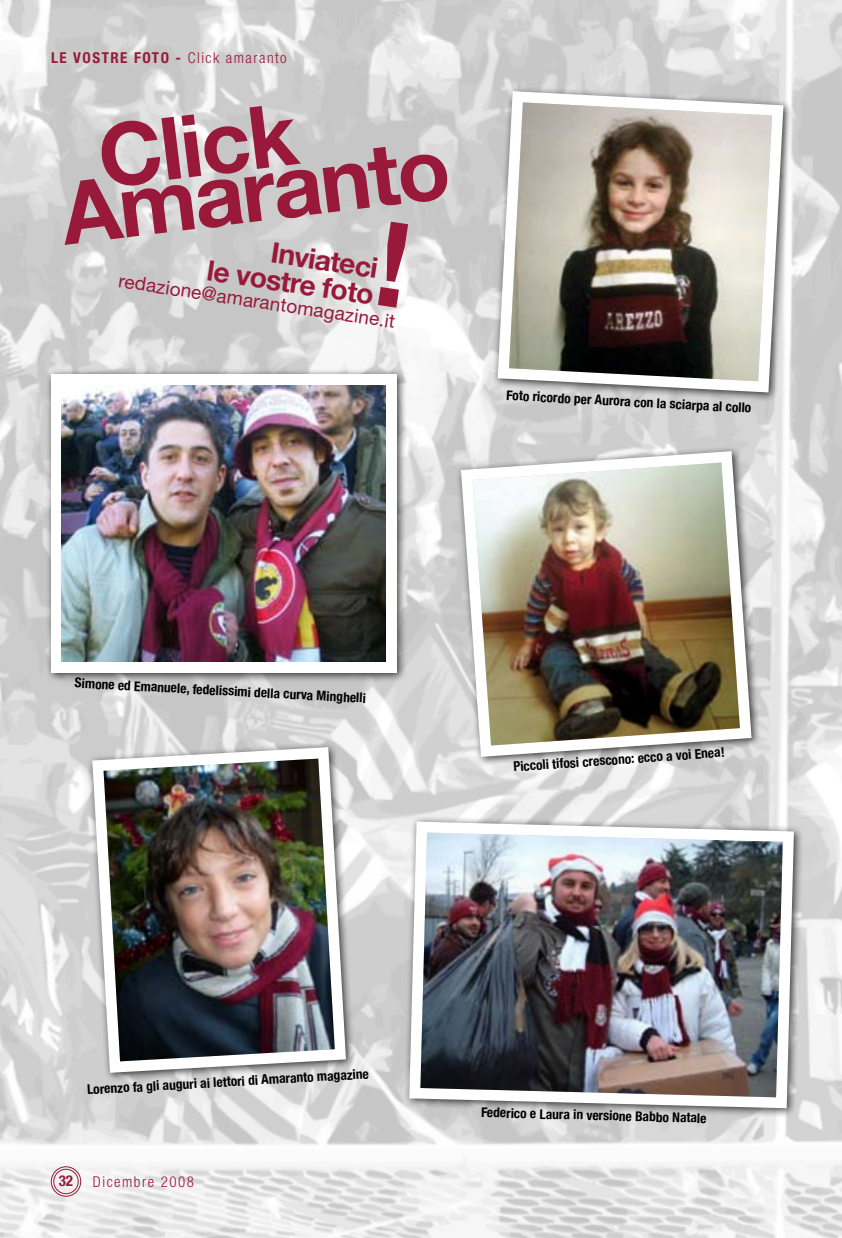
<style>
.page{position:relative;width:842px;height:1238px;background:#fff}
.page>*{position:absolute;margin:0;border:0;box-sizing:border-box;transform-origin:0 0}
.t1{font:700 86.55px "Helvetica Neue LT Std";color:#98193a}
.t2{font:700 28.35px "Helvetica Neue LT Std";color:#98193a}
.t3{font:18.9px "Helvetica Neue LT Std";color:#98193a}
.t4{font:700 condensed 15px "Helvetica Neue LT Std";letter-spacing:.1em;color:#98193a}
.t5{font:300 condensed 15px "Helvetica Neue LT Std";letter-spacing:.1em;color:#98193a}
.t6{font:700 condensed 13.5px "Helvetica Neue LT Std";color:#000}
.s1{font-weight:300}
</style>
<div class="page">
<img style="left:0;top:0;width:842px;height:1237px">
<div style="left:86px;top:741px;width:270px;height:341px;background:#000;opacity:.75"></div>
<svg style="left:92px;top:747px;width:254px;height:325px"></svg>
<img style="left:104px;top:758px;width:231px;height:303px">
<div style="left:403px;top:815px;width:401px;height:303px;background:#000;opacity:.75"></div>
<svg style="left:409px;top:821px;width:385px;height:287px"></svg>
<img style="left:420px;top:832px;width:363px;height:265px">
<div style="left:491px;top:85px;width:302px;height:317px;background:#000;opacity:.75"></div>
<svg style="left:498px;top:91px;width:285px;height:301px"></svg>
<img style="left:509px;top:102px;width:263px;height:279px">
<div style="left:455px;top:445px;width:306px;height:321px;background:#000;opacity:.75"></div>
<svg style="left:461px;top:451px;width:290px;height:305px"></svg>
<img style="left:472px;top:462px;width:268px;height:283px">
<div style="left:45px;top:368px;width:362px;height:314px;background:#000;opacity:.75"></div>
<div style="left:51px;top:374px;width:346px;height:298px;background:#fff"></div>
<img style="left:62px;top:385px;width:324px;height:277px">
<svg style="left:378px;top:222px;width:30px;height:86px"></svg>
<div style="left:51px;top:1166px;width:30px;height:30px;border:1px solid #98193a;border-radius:50%"></div>
<div style="left:54px;top:1168px;width:24px;height:25px;border:1px solid #98193a;border-radius:50%"></div>
<p class="t4" style="left:51px;top:48px;width:237px">LE VOSTRE FOTO - <span class="s1">Click amaranto</span></p>
<h1 class="t1" style="left:92px;top:104px;width:201px;rotate:-7deg">Click</h1>
<h1 class="t1" style="left:55px;top:161px;width:407px;rotate:-7deg">Amaranto</h1>
<h2 class="t2" style="left:274px;top:234px;width:109px;rotate:9deg">Inviateci</h2>
<h3 class="t3" style="left:121px;top:268px;width:281px;rotate:9deg">redazione@amarantomagazine.it</h3>
<h2 class="t2" style="left:210px;top:252px;width:174px;rotate:9deg">le vostre foto</h2>
<p class="t6" style="left:507px;top:387px;width:248px;rotate:3deg">FOTO RICORDO PERAURORA CON LA SCIARPA ALCOLLO</p>
<p class="t6" style="left:75px;top:674px;width:293px;rotate:3deg">SIMONE ED EMANUELE, FEDELISSIMI DELLA CURVA MINGHELLI</p>
<p class="t6" style="left:513px;top:758px;width:213px;rotate:-4deg">PICCOLI TIFOSI CRESCONO: ECCO A VOI ENEA!</p>
<p class="t6" style="left:87px;top:1080px;width:284px;rotate:-3deg">LORENZO FA GLI AUGURI AI LETTORI DI AMARANTO MAGAZINE</p>
<p class="t4" style="left:59px;top:1171px;width:16px">32</p>
<p class="t5" style="left:93px;top:1172px;width:103px">Dicembre 2008</p>
<p class="t6" style="left:481px;top:1102px;width:227px;rotate:2deg">FEDERICO E LAURA IN VERSIONE BABBO NATALE</p>
</div>
